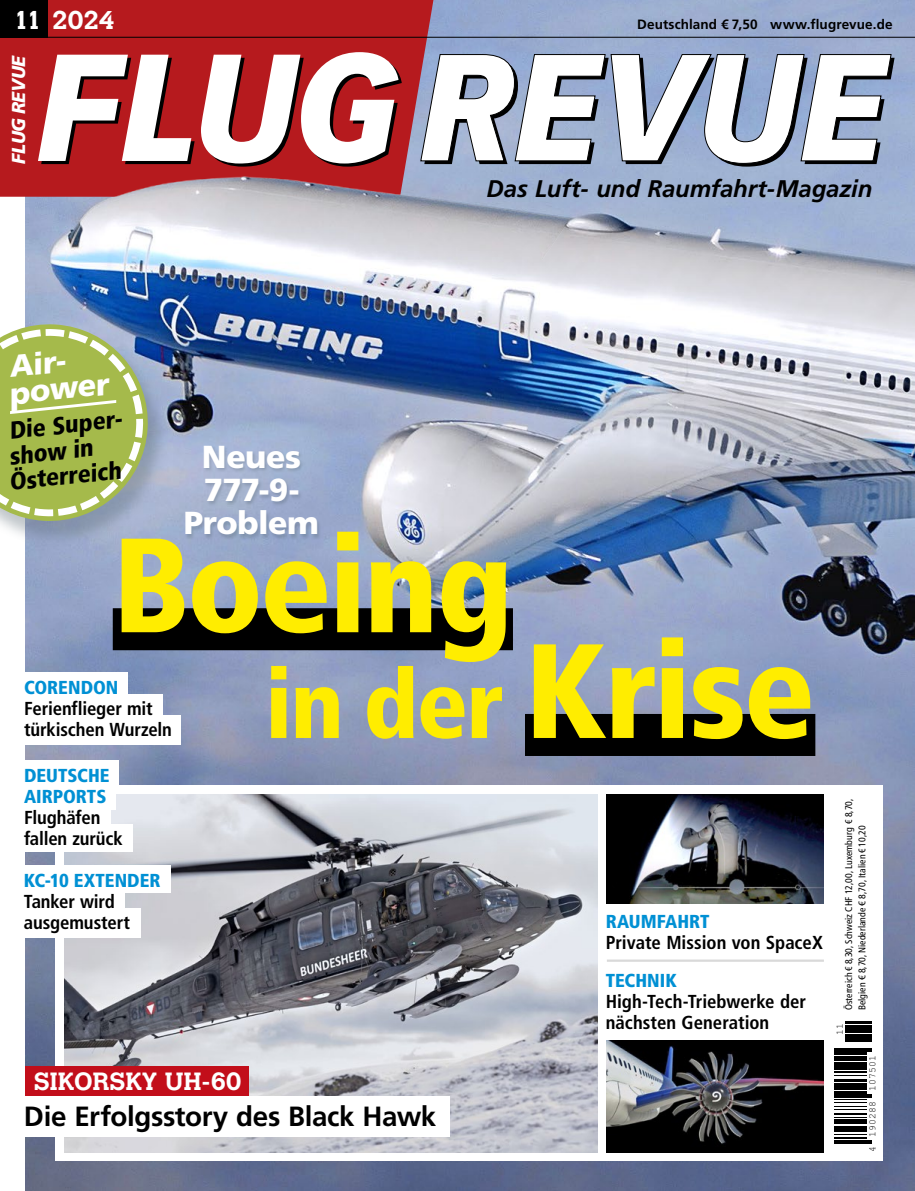
<style>
.page{position:relative;width:915px;height:1191px;background:#fff}
.page>*{position:absolute;margin:0;border:0;box-sizing:border-box;transform-origin:0 0}
.t1{font:900 condensed 133.95px "Frutiger LT Com";letter-spacing:-.02em;color:#ffed00}
.t2{font:900 condensed 96px "Frutiger LT Com";color:#ffed00}
.t3{font:900 31.8px/33.3px "Frutiger LT Com";letter-spacing:-.015em;color:#fff;text-align:center}
.t4{font:900 30.6px/27.2px "Frutiger LT Com";color:#fff}
.t5{font:700 27.75px "Frutiger LT Com";letter-spacing:-.015em;color:#000}
.t6{font:700 25.5px "Calvert MT Std";letter-spacing:-.005em;color:#fff}
.t7{font:700 24.75px "Calvert MT Std";letter-spacing:.005em;color:#fff}
.t8{font:900 condensed 24.45px/25.5px "Frutiger LT Com";color:#000}
.t9{font:italic 700 24px "Frutiger LT Com";letter-spacing:-.005em;color:#000}
.t10{font:700 condensed 18.75px/21px "Frutiger LT Com";letter-spacing:-.005em;color:#000}
.t11{font:900 condensed 18.75px/21px "Frutiger LT Com";color:#0090d4}
.t12{font:italic 900 18.75px "Frutiger LT Com";color:#fff;scale:.95 1}
.t13{font:700 13.5px "Frutiger LT Com";letter-spacing:.01em;color:#000}
.t14{font:condensed 9.75px/13.5px "Frutiger LT Com";color:#000}
.t15{font:9.75px "Helvetica";color:#000}
.s1{font-size:133.95px}
</style>
<div class="page">
<img style="left:25px;top:0;width:889px;height:1191px">
<div style="left:55px;top:785px;width:827px;height:376px;background:#fff"></div>
<div style="left:0;top:0;width:433px;height:197px;background:#b61a1e"></div>
<div style="left:0;top:0;width:47px;height:37px;background:#000"></div>
<hr style="left:1px;top:37px;width:913px;height:1px;background:#000">
<img style="left:65px;top:794px;width:532px;height:358px">
<img style="left:606px;top:794px;width:217px;height:109px">
<img style="left:606px;top:1040px;width:217px;height:112px">
<svg style="left:420px;top:54px;width:474px;height:84px"></svg>
<svg style="left:38px;top:55px;width:156px;height:83px"></svg>
<svg style="left:201px;top:52px;width:200px;height:86px"></svg>
<div style="left:10px;top:672px;width:118px;height:28px;background:#fff"></div>
<div style="left:15px;top:694px;width:147px;height:27px;background:#fff"></div>
<div style="left:19px;top:715px;width:162px;height:30px;background:#fff"></div>
<div style="left:21px;top:824px;width:111px;height:27px;background:#fff"></div>
<div style="left:10px;top:760px;width:109px;height:28px;background:#fff"></div>
<div style="left:11px;top:782px;width:105px;height:27px;background:#fff"></div>
<div style="left:10px;top:803px;width:101px;height:30px;background:#fff"></div>
<hr style="left:606px;top:959px;width:217px;height:2px;background:#d9d9d9">
<div style="left:24px;top:1096px;width:425px;height:40px;background:#fff"></div>
<div style="left:25px;top:1066px;width:223px;height:30px;background:#c20e1a"></div>
<svg style="left:834px;top:1021px;width:38px;height:123px"></svg>
<hr style="left:833px;top:1142px;width:38px;height:1px;background:#000">
<hr style="left:833px;top:1140px;width:38px;height:1px;background:#000">
<hr style="left:833px;top:1136px;width:33px;height:2px;background:#000">
<hr style="left:833px;top:1133px;width:33px;height:1px;background:#000">
<hr style="left:833px;top:1130px;width:33px;height:1px;background:#000">
<hr style="left:833px;top:1126px;width:33px;height:3px;background:#000">
<hr style="left:833px;top:1121px;width:33px;height:2px;background:#000">
<hr style="left:833px;top:1119px;width:33px;height:1px;background:#000">
<hr style="left:833px;top:1116px;width:33px;height:1px;background:#000">
<hr style="left:833px;top:1112px;width:33px;height:2px;background:#000">
<hr style="left:833px;top:1108px;width:33px;height:1px;background:#000">
<hr style="left:833px;top:1105px;width:33px;height:1px;background:#000">
<hr style="left:833px;top:1101px;width:33px;height:1px;background:#000">
<hr style="left:833px;top:1098px;width:33px;height:1px;background:#000">
<hr style="left:833px;top:1096px;width:38px;height:1px;background:#000">
<hr style="left:833px;top:1094px;width:38px;height:1px;background:#000">
<hr style="left:833px;top:1091px;width:33px;height:2px;background:#000">
<hr style="left:833px;top:1087px;width:33px;height:2px;background:#000">
<hr style="left:833px;top:1083px;width:33px;height:3px;background:#000">
<hr style="left:833px;top:1080px;width:33px;height:1px;background:#000">
<hr style="left:833px;top:1078px;width:33px;height:1px;background:#000">
<hr style="left:833px;top:1074px;width:33px;height:1px;background:#000">
<hr style="left:833px;top:1071px;width:33px;height:1px;background:#000">
<hr style="left:833px;top:1066px;width:33px;height:3px;background:#000">
<hr style="left:833px;top:1062px;width:33px;height:3px;background:#000">
<hr style="left:833px;top:1059px;width:33px;height:1px;background:#000">
<hr style="left:833px;top:1056px;width:33px;height:2px;background:#000">
<hr style="left:833px;top:1052px;width:33px;height:2px;background:#000">
<hr style="left:833px;top:1050px;width:38px;height:1px;background:#000">
<hr style="left:833px;top:1048px;width:38px;height:1px;background:#000">
<svg style="left:844px;top:1040px;width:27px;height:1px"></svg>
<hr style="left:844px;top:1037px;width:27px;height:2px;background:#000">
<hr style="left:844px;top:1034px;width:27px;height:2px;background:#000">
<hr style="left:844px;top:1030px;width:27px;height:2px;background:#000">
<svg style="left:844px;top:1028px;width:27px;height:1px"></svg>
<hr style="left:844px;top:1025px;width:27px;height:2px;background:#000">
<hr style="left:844px;top:1021px;width:27px;height:2px;background:#000">
<div style="left:20px;top:865px;width:151px;height:28px;background:#fff"></div>
<div style="left:23px;top:887px;width:102px;height:27px;background:#fff"></div>
<div style="left:11px;top:908px;width:130px;height:30px;background:#fff"></div>
<img style="left:25px;top:138px;width:889px;height:121px">
<div style="left:113px;top:608px;width:400px;height:42px;background:#000"></div>
<div style="left:0;top:327px;width:168px;height:220px;background:#4f606b;opacity:.35"></div>
<svg style="left:0;top:321px;width:151px;height:203px;background:#a8ba71"></svg>
<div style="left:525px;top:714px;width:290px;height:42px;background:#000"></div>
<div style="left:184px;top:444px;width:137px;height:96px;background:#4f606b;opacity:.3"></div>
<h3 class="t6" style="left:13px;top:4px;width:103px">11 2024</h3>
<p class="t12" style="left:7px;top:163px;width:116px;rotate:-90deg">FLUG REVUE</p>
<p class="t13" style="left:637px;top:16px;width:257px">Deutschland € 7,50 www.flugrevue.de</p>
<p class="t9" style="left:486px;top:175px;width:387px">Das Luft- und Raumfahrt-Magazin</p>
<h3 class="t4" style="left:5px;top:353px;width:102px;rotate:-6deg">Air&shy;power</h3>
<h3 class="t8" style="left:3px;top:418px;width:124px;rotate:-6deg">Die Super&shy;show in<br>Österreich</h3>
<h3 class="t3" style="left:184px;top:440px;width:137px">Neues<br>777-9-<br>Problem</h3>
<h1 class="t1" style="left:113px;top:505px;width:401px">Boeing</h1>
<h2 class="t2" style="left:265px;top:647px;width:551px">in der <span class="s1">Krise</span></h2>
<p class="t11" style="left:24px;top:677px;width:96px">CORENDON</p>
<p class="t10" style="left:24px;top:698px;width:149px">Ferienflieger mit türkischen Wurzeln</p>
<p class="t11" style="left:24px;top:765px;width:87px">DEUTSCHE<br>AIRPORTS</p>
<p class="t10" style="left:24px;top:807px;width:100px">Flughäfen fallen zurück</p>
<p class="t11" style="left:24px;top:870px;width:138px">KC-10 EXTENDER</p>
<p class="t10" style="left:24px;top:891px;width:108px">Tanker wird ausgemustert</p>
<h3 class="t7" style="left:34px;top:1065px;width:209px">SIKORSKY UH-60</h3>
<h3 class="t5" style="left:24px;top:1099px;width:414px">Die Erfolgsstory des Black Hawk</h3>
<p class="t11" style="left:605px;top:910px;width:105px">RAUMFAHRT</p>
<p class="t10" style="left:605px;top:931px;width:218px">Private Mission von SpaceX</p>
<p class="t11" style="left:605px;top:970px;width:73px">TECHNIK</p>
<p class="t10" style="left:605px;top:991px;width:202px">High-Tech-Triebwerke der nächsten Generation</p>
<p class="t14" style="left:841px;top:1010px;width:213px;rotate:-90deg">Österreich € 8,30, Schweiz CHF 12,00, Luxemburg € 8,70,<br>Belgien € 8,70, Niederlande € 8,70, Italien € 10,20</p>
<p class="t15" style="left:833px;top:1034px;width:13px;rotate:-90deg">11</p>
<p class="t15" style="left:866px;top:1152px;width:98px;rotate:-90deg">4 190288 107501</p>
</div>
